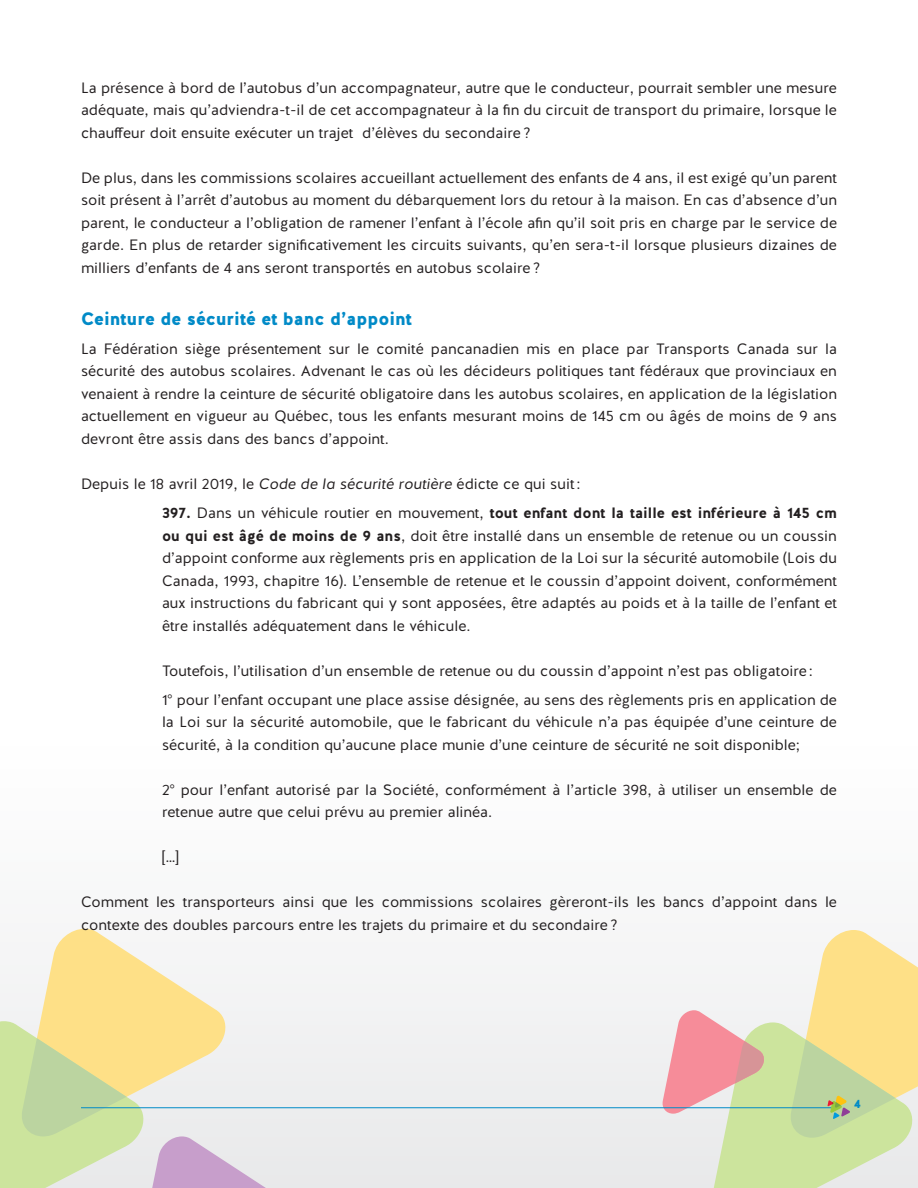
<style>
.page{position:relative;width:918px;height:1188px;background:#fff}
.page>*{position:absolute;margin:0;border:0;box-sizing:border-box;transform-origin:0 0}
.t1{font:900 18px "Halis GR";color:#008ac7}
.t2{font:15px/22.5px "Halis GR";color:#231f20}
.t3{font:900 12px "Halis GR";color:#008ac7}
.s1{font-style:italic}
.s2{font-weight:700}
</style>
<div class="page">
<div style="left:0;top:0;width:918px;height:1188px;background:linear-gradient(to bottom,#fff,#f1f2f3)"></div>
<svg style="left:0;top:929px;width:288px;height:259px"></svg>
<hr style="left:81px;top:1107px;width:756px;height:1px;background:#008ac7">
<svg style="left:661px;top:930px;width:257px;height:258px"></svg>
<p class="t2" style="left:81px;top:77px;width:757px;text-align:justify">La présence à bord de l’autobus d’un accompagnateur, autre que le conducteur, pourrait sembler une mesure adéquate, mais qu’adviendra-t-il de cet accompagnateur à la fin du circuit de transport du primaire, lorsque le chauffeur doit ensuite exécuter un trajet d’élèves du secondaire?</p>
<p class="t2" style="left:81px;top:167px;width:758px;text-align:justify">De plus, dans les commissions scolaires accueillant actuellement des enfants de 4 ans, il est exigé qu’un parent soit présent à l’arrêt d’autobus au moment du débarquement lors du retour à la maison. En cas d’absence d’un parent, le conducteur a l’obligation de ramener l’enfant à l’école afin qu’il soit pris en charge par le service de garde. En plus de retarder significativement les circuits suivants, qu’en sera-t-il lorsque plusieurs dizaines de milliers d’enfants de 4 ans seront transportés en autobus scolaire?</p>
<p class="t1" style="left:81px;top:307px;width:332px">Ceinture de sécurité et banc d’appoint</p>
<p class="t2" style="left:81px;top:338px;width:758px;text-align:justify">La Fédération siège présentement sur le comité pancanadien mis en place par Transports Canada sur la sécurité des autobus scolaires. Advenant le cas où les décideurs politiques tant fédéraux que provinciaux en venaient à rendre la ceinture de sécurité obligatoire dans les autobus scolaires, en application de la législation actuellement en vigueur au Québec, tous les enfants mesurant moins de 145 cm ou âgés de moins de 9 ans devront être assis dans des bancs d’appoint.</p>
<p class="t2" style="left:162px;top:470px;width:677px;line-height:29.2px;text-indent:-81px">Depuis le 18 avril 2019, le <span class="s1">Code de la sécurité routière</span> édicte ce qui suit:<br><span class="s2">397.</span> Dans un véhicule routier en mouvement, <span class="s2">tout enfant dont la taille est inférieure à 145 cm</span></p>
<p class="t2" style="left:162px;top:525px;width:677px;text-align:justify"><span class="s2">ou qui est âgé de moins de 9 ans</span>, doit être installé dans un ensemble de retenue ou un coussin d’appoint conforme aux règlements pris en application de la Loi sur la sécurité automobile (Lois du Canada, 1993, chapitre 16). L’ensemble de retenue et le coussin d’appoint doivent, conformément aux instructions du fabricant qui y sont apposées, être adaptés au poids et à la taille de l’enfant et être installés adéquatement dans le véhicule.</p>
<p class="t2" style="left:162px;top:656px;width:677px;line-height:29.2px">Toutefois, l’utilisation d’un ensemble de retenue ou du coussin d’appoint n’est pas obligatoire:<br>1° pour l’enfant occupant une place assise désignée, au sens des règlements pris en application de</p>
<p class="t2" style="left:162px;top:711px;width:677px">la Loi sur la sécurité automobile, que le fabricant du véhicule n’a pas équipée d’une ceinture de sécurité, à la condition qu’aucune place munie d’une ceinture de sécurité ne soit disponible;</p>
<p class="t2" style="left:162px;top:779px;width:677px">2° pour l’enfant autorisé par la Société, conformément à l’article 398, à utiliser un ensemble de retenue autre que celui prévu au premier alinéa.</p>
<p class="t2" style="left:162px;top:846px;width:18px">[…]</p>
<p class="t2" style="left:81px;top:891px;width:758px">Comment les transporteurs ainsi que les commissions scolaires gèreront-ils les bancs d’appoint dans le contexte des doubles parcours entre les trajets du primaire et du secondaire?</p>
<p class="t3" style="left:854px;top:1096px;width:8px">4</p>
</div>
